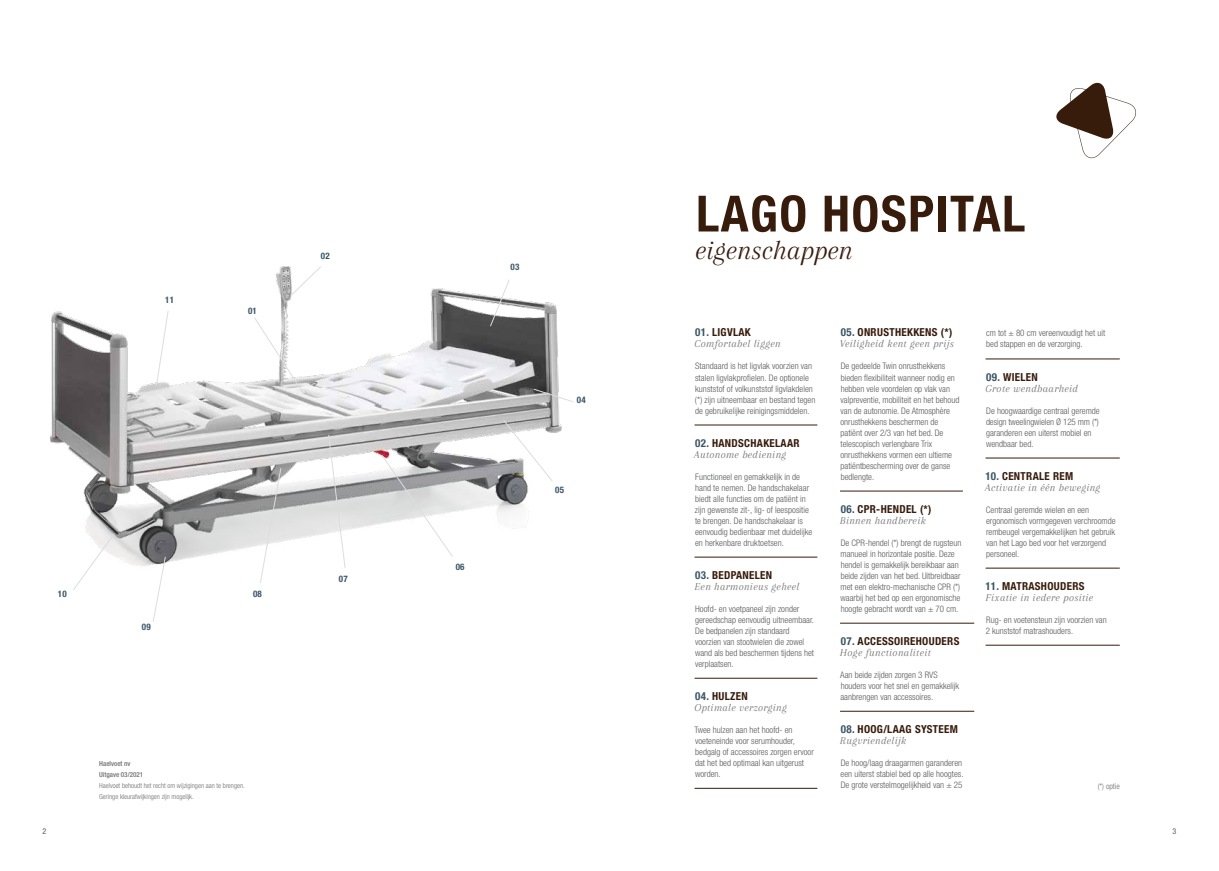
<style>
.page{position:relative;width:1219px;height:871px;background:#fff}
.page>*{position:absolute;margin:0;border:0;box-sizing:border-box;transform-origin:0 0}
.t1{font:700 condensed 50px "Helvetica Neue LT Std";letter-spacing:.03em;color:#371b0b}
.t2{font:italic 28px "Arapey";color:#371b0b}
.t3{font:italic 11px "Arapey";letter-spacing:.03em;color:#6d6e71}
.t4{font:700 condensed 11px "Helvetica Neue LT Std";letter-spacing:.03em;color:#371b0b}
.t5{font:300 condensed 9px/11px "Helvetica Neue LT Std";color:#58595b}
.t6{font:700 condensed 9px "Helvetica Neue LT Std";letter-spacing:.03em;color:#3b5565}
.t7{font:300 condensed 8px "Helvetica Neue LT Std";color:#6d6e71}
.t8{font:condensed 8px "Helvetica Neue LT Std";color:#58595b}
.t9{font:300 condensed 7px/11px "Helvetica Neue LT Std";color:#6d6e71}
.t10{font:500 condensed 7px/11px "Helvetica Neue LT Std";color:#6d6e71}
.s1{color:#3b5565}
</style>
<div class="page">
<img style="left:50px;top:266px;width:512px;height:301px">
<svg style="left:1056px;top:82px;width:80px;height:76px"></svg>
<svg style="left:88px;top:266px;width:30px;height:12px"></svg>
<svg style="left:290px;top:266px;width:32px;height:30px"></svg>
<svg style="left:489px;top:278px;width:22px;height:49px"></svg>
<svg style="left:533px;top:388px;width:41px;height:15px"></svg>
<svg style="left:502px;top:418px;width:52px;height:64px"></svg>
<svg style="left:72px;top:533px;width:43px;height:57px"></svg>
<svg style="left:380px;top:453px;width:74px;height:104px"></svg>
<svg style="left:259px;top:467px;width:23px;height:116px"></svg>
<svg style="left:152px;top:555px;width:15px;height:67px"></svg>
<svg style="left:155px;top:309px;width:14px;height:78px"></svg>
<svg style="left:253px;top:316px;width:52px;height:80px"></svg>
<svg style="left:327px;top:433px;width:19px;height:135px"></svg>
<hr style="left:694px;top:424px;width:123px;height:1px;background:#371b0b">
<hr style="left:694px;top:556px;width:123px;height:1px;background:#371b0b">
<hr style="left:694px;top:677px;width:123px;height:1px;background:#371b0b">
<hr style="left:694px;top:787px;width:123px;height:1px;background:#371b0b">
<hr style="left:840px;top:490px;width:123px;height:1px;background:#371b0b">
<hr style="left:840px;top:622px;width:134px;height:1px;background:#371b0b">
<hr style="left:840px;top:710px;width:134px;height:1px;background:#371b0b">
<hr style="left:986px;top:358px;width:134px;height:1px;background:#371b0b">
<hr style="left:986px;top:457px;width:134px;height:1px;background:#371b0b">
<hr style="left:986px;top:567px;width:134px;height:1px;background:#371b0b">
<hr style="left:986px;top:644px;width:134px;height:1px;background:#371b0b">
<p class="t6" style="left:165px;top:295px;width:10px">11</p>
<p class="t6" style="left:248px;top:306px;width:10px">01</p>
<p class="t6" style="left:321px;top:251px;width:10px">02</p>
<p class="t6" style="left:510px;top:262px;width:10px">03</p>
<h1 class="t1" style="left:696px;top:183px;width:331px">LAGO HOSPITAL</h1>
<h2 class="t2" style="left:695px;top:235px;width:159px">eigenschappen</h2>
<p class="t4" style="left:695px;top:326px;width:57px"><span class="s1">01.</span> LIGVLAK</p>
<p class="t3" style="left:694px;top:338px;width:88px">Comfortabel liggen</p>
<p class="t5" style="left:695px;top:360px;width:122px">Standaard is het ligvlak voorzien van stalen ligvlakprofielen. De optionele kunststof of volkunststof ligvlakdelen (*) zijn uitneembaar en bestand tegen de gebruikelijke reinigingsmiddelen.</p>
<p class="t4" style="left:695px;top:436px;width:106px"><span class="s1">02.</span> HANDSCHAKELAAR</p>
<p class="t3" style="left:694px;top:448px;width:94px">Autonome bediening</p>
<p class="t5" style="left:695px;top:470px;width:119px">Functioneel en gemakkelijk in de hand te nemen. De handschakelaar biedt alle functies om de patiënt in zijn gewenste zit-, lig- of leespositie te brengen. De handschakelaar is eenvoudig bedienbaar met duidelijke en herkenbare druktoetsen.</p>
<p class="t4" style="left:695px;top:568px;width:78px"><span class="s1">03.</span> BEDPANELEN</p>
<p class="t3" style="left:694px;top:580px;width:107px">Een harmonieus geheel</p>
<p class="t5" style="left:695px;top:602px;width:121px">Hoofd- en voetpaneel zijn zonder gereedschap eenvoudig uitneembaar.<br>De bedpanelen zijn standaard voorzien van stootwielen die zowel wand als bed beschermen tijdens het verplaatsen.</p>
<p class="t4" style="left:695px;top:689px;width:54px"><span class="s1">04.</span> HULZEN</p>
<p class="t3" style="left:694px;top:701px;width:94px">Optimale verzorging</p>
<p class="t5" style="left:694px;top:723px;width:121px">Twee hulzen aan het hoofd- en voeteneinde voor serumhouder, bedgalg of accessoires zorgen ervoor dat het bed optimaal kan uitgerust worden.</p>
<p class="t4" style="left:841px;top:326px;width:113px"><span class="s1">05.</span> ONRUSTHEKKENS (*)</p>
<p class="t3" style="left:840px;top:338px;width:116px">Veiligheid kent geen prijs</p>
<p class="t5" style="left:840px;top:360px;width:120px">De gedeelde Twin onrusthekkens bieden flexibiliteit wanneer nodig en hebben vele voordelen op vlak van valpreventie, mobiliteit en het behoud van de autonomie. De Atmosphère onrusthekkens beschermen de patiënt over 2/3 van het bed. De telescopisch verlengbare Trix onrusthekkens vormen een ultieme patiëntbescherming over de ganse bedlengte.</p>
<p class="t4" style="left:841px;top:502px;width:92px"><span class="s1">06.</span> CPR-HENDEL (*)</p>
<p class="t3" style="left:840px;top:514px;width:87px">Binnen handbereik</p>
<p class="t5" style="left:841px;top:536px;width:122px">De CPR-hendel (*) brengt de rugsteun manueel in horizontale positie. Deze hendel is gemakkelijk bereikbaar aan beide zijden van het bed. Uitbreidbaar met een elektro-mechanische CPR (*) waarbij het bed op een ergonomische hoogte gebracht wordt van ± 70 cm.</p>
<p class="t4" style="left:841px;top:634px;width:120px"><span class="s1">07.</span> ACCESSOIREHOUDERS</p>
<p class="t3" style="left:840px;top:646px;width:92px">Hoge functionaliteit</p>
<p class="t5" style="left:840px;top:668px;width:120px">Aan beide zijden zorgen 3 RVS houders voor het snel en gemakkelijk aanbrengen van accessoires.</p>
<p class="t4" style="left:841px;top:722px;width:119px"><span class="s1">08.</span> HOOG/LAAG SYSTEEM</p>
<p class="t3" style="left:840px;top:734px;width:68px">Rugvriendelijk</p>
<p class="t5" style="left:840px;top:756px;width:125px">De hoog/laag draagarmen garanderen een uiterst stabiel bed op alle hoogtes.<br>De grote verstelmogelijkheid van ± 25</p>
<p class="t5" style="left:986px;top:327px;width:121px">cm tot ± 80 cm vereenvoudigt het uit bed stappen en de verzorging.</p>
<p class="t4" style="left:986px;top:370px;width:53px"><span class="s1">09.</span> WIELEN</p>
<p class="t3" style="left:985px;top:382px;width:94px">Grote wendbaarheid</p>
<p class="t5" style="left:986px;top:404px;width:115px">De hoogwaardige centraal geremde design tweelingwielen Ø 125 mm (*) garanderen een uiterst mobiel en wendbaar bed.</p>
<p class="t4" style="left:985px;top:469px;width:89px"><span class="s1">10.</span> CENTRALE REM</p>
<p class="t3" style="left:985px;top:481px;width:117px">Activatie in één beweging</p>
<p class="t5" style="left:986px;top:503px;width:131px">Centraal geremde wielen en een ergonomisch vormgegeven verchroomde rembeugel vergemakkelijken het gebruik van het Lago bed voor het verzorgend personeel.</p>
<p class="t4" style="left:985px;top:579px;width:101px"><span class="s1">11.</span> MATRASHOUDERS</p>
<p class="t3" style="left:985px;top:591px;width:109px">Fixatie in iedere positie</p>
<p class="t5" style="left:986px;top:613px;width:122px">Rug- en voetensteun zijn voorzien van<br>2 kunststof matrashouders.</p>
<p class="t6" style="left:577px;top:394px;width:10px">04</p>
<p class="t6" style="left:555px;top:484px;width:10px">05</p>
<p class="t6" style="left:456px;top:561px;width:10px">06</p>
<p class="t6" style="left:339px;top:573px;width:10px">07</p>
<p class="t6" style="left:58px;top:588px;width:10px">10</p>
<p class="t6" style="left:253px;top:588px;width:10px">08</p>
<p class="t6" style="left:142px;top:621px;width:10px">09</p>
<p class="t10" style="left:99px;top:757px;width:45px">Haelvoet nv<br>Uitgave 03/2021</p>
<p class="t9" style="left:99px;top:779px;width:147px">Haelvoet behoudt het recht om wijzigingen aan te brengen.<br>Geringe kleurafwijkingen zijn mogelijk.</p>
<p class="t7" style="left:1098px;top:781px;width:23px">(*) optie</p>
<p class="t8" style="left:43px;top:825px;width:5px">2</p>
<p class="t8" style="left:1173px;top:826px;width:5px">3</p>
</div>
